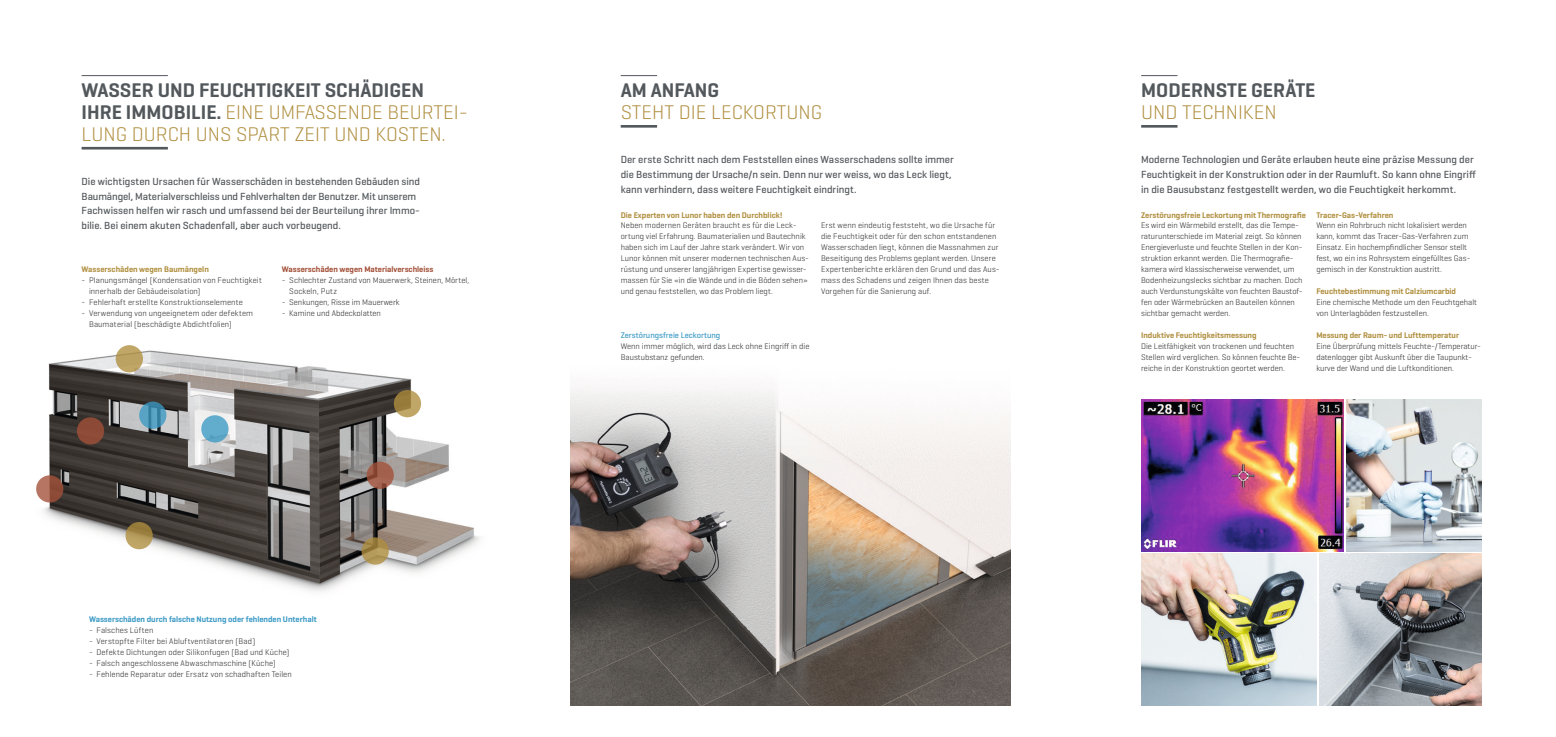
<style>
.page{position:relative;width:1556px;height:737px;background:#fff}
.page>*{position:absolute;margin:0;border:0;box-sizing:border-box;transform-origin:0 0}
.Kapiteltitel_137mm{font:300 20.12px/21.9px "Geogrotesque";color:#b08f3f}
.Kapiteltitel_137mm-2{font:600 20.12px/21.9px "Geogrotesque";color:#53585c}
.t1{font:500 10.5px/14.9px "Geogrotesque";color:#53585c}
.t2{font:300 8.31px/10.9px "Geogrotesque";color:#231f20}
.t3{font:600 8.31px "Geogrotesque";color:#b08f3f}
.t4{font:300 8.31px "Geogrotesque";letter-spacing:.025em;color:#231f20}
.t5{font:600 8.31px "Geogrotesque";color:#3c9ac5}
.t6{font:600 8.31px "Geogrotesque";color:#a35139}
.t7{font:500 8.31px "Geogrotesque";color:#3c9ac5}
.s1{font-weight:600;color:#53585c}
.s2{font-weight:300;color:#b08f3f}
</style>
<div class="page">
<img style="left:570px;top:387px;width:440px;height:318px">
<hr style="left:82px;top:75px;width:86px;height:1px;background:#53585c">
<hr style="left:82px;top:147px;width:86px;height:2px;background:#53585c">
<hr style="left:620px;top:75px;width:37px;height:1px;background:#53585c">
<hr style="left:620px;top:125px;width:37px;height:3px;background:#53585c">
<hr style="left:1141px;top:75px;width:36px;height:1px;background:#53585c">
<hr style="left:1141px;top:125px;width:36px;height:3px;background:#53585c">
<img style="left:1141px;top:399px;width:202px;height:152px">
<img style="left:1319px;top:553px;width:161px;height:152px">
<img style="left:1346px;top:399px;width:134px;height:152px">
<img style="left:1141px;top:553px;width:175px;height:152px">
<img style="left:36px;top:345px;width:444px;height:247px">
<svg style="left:36px;top:475px;width:27px;height:27px"></svg>
<svg style="left:366px;top:461px;width:28px;height:28px"></svg>
<svg style="left:116px;top:345px;width:27px;height:27px"></svg>
<svg style="left:394px;top:390px;width:27px;height:27px"></svg>
<svg style="left:125px;top:522px;width:28px;height:27px"></svg>
<svg style="left:201px;top:415px;width:27px;height:27px"></svg>
<svg style="left:361px;top:537px;width:28px;height:27px"></svg>
<svg style="left:139px;top:401px;width:27px;height:28px"></svg>
<div style="left:77px;top:417px;width:27px;height:27px;background:#8c4a36;border-radius:50%"></div>
<p class="Kapiteltitel_137mm" style="left:82px;top:79px;width:388px"><span class="s1">WASSER UND FEUCHTIGKEIT SCHÄDIGEN<br>IHRE IMMOBILIE.</span> EINE UMFASSENDE BEURTEI-<br>LUNG DURCH UNS SPART ZEIT UND KOSTEN.</p>
<p class="t1" style="left:82px;top:173px;width:340px">Die wichtigsten Ursachen für Wasserschäden in bestehenden Gebäuden sind Baumängel, Materialverschleiss und Fehlverhalten der Benutzer. Mit unserem Fachwissen helfen wir rasch und umfassend bei der Beurteilung ihrer Immo&shy;bilie. Bei einem akuten Schadenfall, aber auch vorbeugend.</p>
<p class="t3" style="left:82px;top:264px;width:129px">Wasserschäden wegen Baumängeln</p>
<p class="t2" style="left:89px;top:274px;width:174px;text-indent:-7px">- Planungsmängel (Kondensation von Feuchtigkeit innerhalb der Gebäudeisolation)</p>
<p class="t2" style="left:82px;top:296px;width:163px">- Fehlerhaft erstellte Konstruktionselemente</p>
<p class="t2" style="left:89px;top:307px;width:166px;text-indent:-7px">- Verwendung von ungeeignetem oder defektem<br>Baumaterial (beschädigte Abdichtfolien)</p>
<p class="t6" style="left:282px;top:264px;width:153px">Wasserschäden wegen Materialverschleiss</p>
<p class="t2" style="left:289px;top:274px;width:181px;text-indent:-7px">- Schlechter Zustand von Mauerwerk, Steinen, Mörtel,<br>Sockeln, Putz</p>
<p class="t2" style="left:282px;top:296px;width:119px">- Senkungen, Risse im Mauerwerk</p>
<p class="t2" style="left:282px;top:307px;width:101px">- Kamine und Abdeckplatten</p>
<p class="Kapiteltitel_137mm" style="left:620px;top:79px;width:203px"><span class="s1">AM ANFANG<br></span>STEHT DIE LECKORTUNG</p>
<p class="t1" style="left:620px;top:152px;width:334px">Der erste Schritt nach dem Feststellen eines Wasserschadens sollte immer die Bestimmung der Ursache/n sein. Denn nur wer weiss, wo das Leck liegt, kann verhindern, dass weitere Feuchtigkeit eindringt.</p>
<p class="t3" style="left:620px;top:209px;width:163px">Die Experten von Lunor haben den Durchblick!</p>
<p class="t2" style="left:620px;top:220px;width:177px">Neben modernen Geräten braucht es für die Leck-</p>
<p class="t2" style="left:620px;top:231px;width:190px">ortung viel Erfahrung. Baumaterialien und Bautechnik haben sich im Lauf der Jahre stark verändert. Wir von Lunor können mit unserer modernen technischen Aus&shy;rüstung und unserer langjährigen Expertise gewisser&shy;massen für Sie «in die Wände und in die Böden sehen» und genau feststellen, wo das Problem liegt.</p>
<p class="t2" style="left:821px;top:220px;width:179px">Erst wenn eindeutig feststeht, wo die Ursache für die Feuchtigkeit oder für den schon entstandenen Wasserschaden liegt, können die Massnahmen zur Beseitigung des Problems geplant werden. Unsere</p>
<p class="t2" style="left:821px;top:264px;width:180px">Expertenberichte erklären den Grund und das Aus&shy;mass des Schadens und zeigen Ihnen das beste<br>Vorgehen für die Sanierung auf.</p>
<p class="t7" style="left:620px;top:330px;width:101px">Zerstörungsfreie Leckortung</p>
<p class="t2" style="left:620px;top:340px;width:190px">Wenn immer möglich, wird das Leck ohne Eingriff in die<br>Baustubstanz gefunden.</p>
<p class="Kapiteltitel_137mm-2" style="left:1141px;top:79px;width:176px">MODERNSTE GERÄTE<br><span class="s2">UND TECHNIKEN</span></p>
<p class="t1" style="left:1141px;top:152px;width:336px">Moderne Technologien und Geräte erlauben heute eine präzise Messung der<br>Feuchtigkeit in der Konstruktion oder in der Raumluft. So kann ohne Eingriff in die Bausubstanz festgestellt werden, wo die Feuchtigkeit herkommt.</p>
<p class="t3" style="left:1141px;top:209px;width:166px">Zerstörungsfreie Leckortung mit Thermografie</p>
<p class="t2" style="left:1141px;top:220px;width:163px">Es wird ein Wärmebild erstellt, das die Tempe&shy;raturunterschiede im Material zeigt. So können Energieverluste und feuchte Stellen in der Kon&shy;struktion erkannt werden. Die Thermografie&shy;kamera wird klassischerweise verwendet, um Bodenheizungslecks sichtbar zu machen. Doch auch Verdunstungskälte von feuchten Baustof&shy;fen oder Wärmebrücken an Bauteilen können sichtbar gemacht werden.</p>
<p class="t3" style="left:1141px;top:330px;width:117px">Induktive Feuchtigkeitsmessung</p>
<p class="t2" style="left:1141px;top:340px;width:161px">Die Leitfähigkeit von trockenen und feuchten<br>Stellen wird verglichen. So können feuchte Be&shy;reiche in der Konstruktion geortet werden.</p>
<p class="t3" style="left:1316px;top:209px;width:79px">Tracer-Gas-Verfahren</p>
<p class="t2" style="left:1316px;top:220px;width:156px">Wenn ein Rohrbruch nicht lokalisiert werden kann, kommt das Tracer-Gas-Verfahren zum Einsatz. Ein hochempfindlicher Sensor stellt fest, wo ein ins Rohrsystem eingefülltes Gas&shy;gemisch in der Konstruktion austritt.</p>
<p class="t3" style="left:1316px;top:286px;width:141px">Feuchtebestimmung mit Calziumcarbid</p>
<p class="t2" style="left:1316px;top:296px;width:162px">Eine chemische Methode um den Feuchtgehalt von Unterlagböden festzustellen.</p>
<p class="t3" style="left:1316px;top:330px;width:144px">Messung der Raum- und Lufttemperatur</p>
<p class="t2" style="left:1316px;top:340px;width:166px">Eine Überprüfung mittels Feuchte-/Temperatur-</p>
<p class="t2" style="left:1316px;top:351px;width:157px">datenlogger gibt Auskunft über die Taupunkt&shy;kurve der Wand und die Luftkonditionen.</p>
<p class="t5" style="left:89px;top:614px;width:229px">Wasserschäden durch falsche Nutzung oder fehlenden Unterhalt</p>
<p class="t4" style="left:89px;top:625px;width:66px">- Falsches Lüften</p>
<p class="t4" style="left:89px;top:636px;width:168px">- Verstopfte Filter bei Abluftventilatoren (Bad)</p>
<p class="t2" style="left:89px;top:646px;width:202px">- Defekte Dichtungen oder Silikonfugen (Bad und Küche)</p>
<p class="t2" style="left:89px;top:657px;width:188px">- Falsch angeschlossene Abwaschmaschine (Küche)</p>
<p class="t2" style="left:89px;top:668px;width:204px">- Fehlende Reparatur oder Ersatz von schadhaften Teilen</p>
</div>
